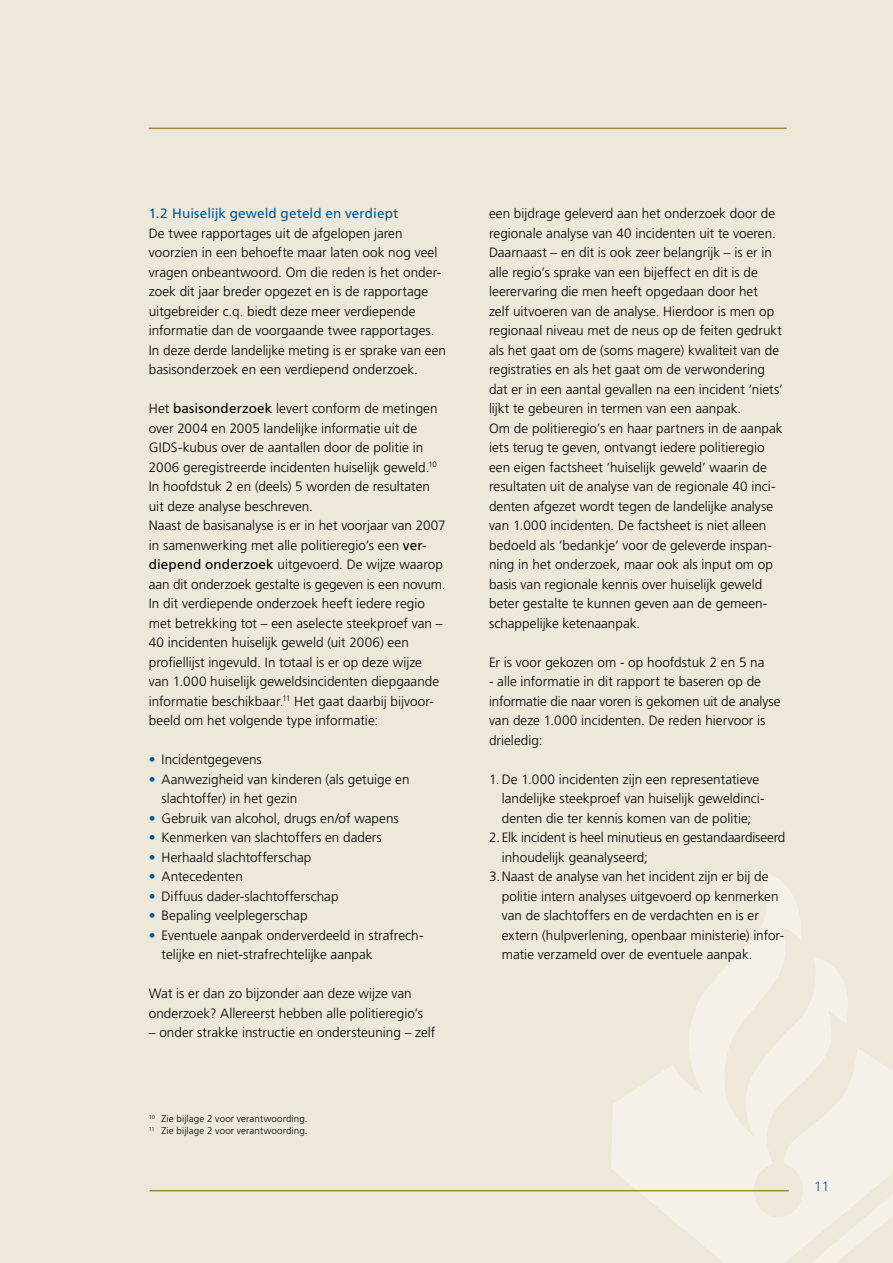
<style>
.page{position:relative;width:893px;height:1263px;background:#eee8db}
.page>*{position:absolute;margin:0;border:0;box-sizing:border-box;transform-origin:0 0}
.t1{font:300 13.5px/19.5px "Frutiger";letter-spacing:.005em;color:#000}
.t2{font:300 13.5px "Frutiger";letter-spacing:-.015em;color:#000}
.t3{font:13.5px "Frutiger";letter-spacing:.005em;color:#005a9a}
.t4{font:300 13.5px "Frutiger";color:#005a9a}
.t5{font:300 9.75px/12px "Frutiger";letter-spacing:.01em;color:#000}
.s1{font-weight:400}
.s2{color:#005a9a}
</style>
<div class="page">
<svg style="left:689px;top:871px;width:159px;height:176px"></svg>
<svg style="left:611px;top:1047px;width:282px;height:216px;fill:#f5f1e9"></svg>
<hr style="left:150px;top:1190px;width:639px;height:1px;background:#a3873d">
<hr style="left:149px;top:128px;width:638px;height:1px;background:#a3873d">
<p class="t3" style="left:149px;top:205px;width:251px">1.2 H uiselijk geweld geteld en verdiept</p>
<p class="t1" style="left:149px;top:223px;width:299px">De twee rapportages uit de afgelopen jaren voorzien in een behoefte maar laten ook nog veel vragen onbeantwoord. Om die reden is het onder&shy;zoek dit jaar breder opgezet en is de rapportage uitgebreider c.q. biedt deze meer verdiepende informatie dan de voorgaande twee rapportages.<br>In deze derde landelijke meting is er sprake van een basisonderzoek en een verdiepend onderzoek.</p>
<p class="t1" style="left:149px;top:399px;width:298px">Het <span class="s1">basisonderzoek</span> levert conform de metingen over 2004 en 2005 landelijke informatie uit de GIDS-kubus over de aantallen door de politie in 2006 geregistreerde incidenten huiselijk geweld.<sup>1</sup> <sup>0<br></sup>In hoofdstuk 2 en (deels) 5 worden de resultaten uit deze analyse beschreven.<br>Naast de basisanalyse is er in het voorjaar van 2007 in samenwerking met alle politieregio’s een <span class="s1">ver&shy;diepend onderzoek</span> uitgevoerd. De wijze waarop aan dit onderzoek gestalte is gegeven is een novum.<br>In dit verdiepende onderzoek heeft iedere regio met betrekking tot – een aselecte steekproef van – 40 incidenten huiselijk geweld (uit 2006) een profiellijst ingevuld. In totaal is er op deze wijze<br>van 1 .000 huiselijk geweldsincidenten diepgaande informatie beschikbaar.<sup>11</sup> Het gaat daarbij bijvoor&shy;beeld om het volgende type informatie:</p>
<p class="t1" style="left:149px;top:750px;width:115px"><span class="s2">•</span> Incidentgegevens</p>
<p class="t1" style="left:162px;top:769px;width:250px;text-indent:-13px"><span class="s2">•</span> Aanwezigheid van kinderen (als getuige en slachtoffer) in het gezin</p>
<p class="t1" style="left:149px;top:808px;width:251px"><span class="s2">•</span> Gebruik van alcohol, drugs en/of wapens</p>
<p class="t1" style="left:149px;top:828px;width:235px"><span class="s2">•</span> Kenmerken van slachtoffers en daders</p>
<p class="t1" style="left:149px;top:847px;width:164px"><span class="s2">•</span> Herhaald slachtofferschap</p>
<p class="t1" style="left:149px;top:867px;width:96px"><span class="s2">•</span> Antecedenten</p>
<p class="t1" style="left:149px;top:886px;width:191px"><span class="s2">•</span> Diffuus dader-slachtofferschap</p>
<p class="t1" style="left:149px;top:906px;width:160px"><span class="s2">•</span> Bepaling veelplegerschap</p>
<p class="t1" style="left:162px;top:925px;width:262px;text-indent:-13px"><span class="s2">•</span> Eventuele aanpak onderverdeeld in strafrech&shy;telijke en niet-strafrechtelijke aanpak</p>
<p class="t1" style="left:149px;top:984px;width:276px">Wat is er dan zo bijzonder aan deze wijze van onderzoek? Allereerst hebben alle politieregio’s</p>
<p class="t1" style="left:149px;top:1023px;width:288px">– onder strakke instructie en ondersteuning – zelf</p>
<p class="t5" style="left:149px;top:1113px;width:160px"><sup>1</sup> <sup>0</sup> Zie bijlage 2 voor verantwoording.<br><sup>11</sup> Zie bijlage 2 voor verantwoording.</p>
<p class="t1" style="left:489px;top:204px;width:295px">een bijdrage geleverd aan het onderzoek door de regionale analyse van 40 incidenten uit te voeren.<br>Daarnaast – en dit is ook zeer belangrijk – is er in alle regio’s sprake van een bijeffect en dit is de leerervaring die men heeft opgedaan door het<br>zelf uitvoeren van de analyse. Hierdoor is men op regionaal niveau met de neus op de feiten gedrukt als het gaat om de (soms magere) kwaliteit van de registraties en als het gaat om de verwondering dat er in een aantal gevallen na een incident ‘niets’ lijkt te gebeuren in termen van een aanpak.<br>Om de politieregio’s en haar partners in de aanpak iets terug te geven, ontvangt iedere politieregio een eigen factsheet ‘huiselijk geweld’ waarin de resultaten uit de analyse van de regionale 40 inci&shy;denten afgezet wordt tegen de landelijke analyse van 1 .000 incidenten. De factsheet is niet alleen bedoeld als ‘bedankje’ voor de geleverde inspan&shy;ning in het onderzoek, maar ook als input om op basis van regionale kennis over huiselijk geweld beter gestalte te kunnen geven aan de gemeen&shy;schappelijke ketenaanpak.</p>
<p class="t1" style="left:489px;top:652px;width:277px">Er is voor gekozen om - op hoofdstuk 2 en 5 na</p>
<p class="t1" style="left:489px;top:672px;width:293px">- alle informatie in dit rapport te baseren op de informatie die naar voren is gekomen uit de analyse van deze 1 .000 incidenten. De reden hiervoor is drieledig:</p>
<p class="t1" style="left:489px;top:769px;width:272px">1 . De 1 .000 incidenten zijn een representatieve</p>
<p class="t1" style="left:502px;top:789px;width:263px">landelijke steekproef van huiselijk geweldinci-</p>
<p class="t1" style="left:502px;top:808px;width:251px">denten die ter kennis komen van de politie;</p>
<p class="t2" style="left:489px;top:830px;width:298px">2.Elk incident is heel minutieus en gestandaardiseerd</p>
<p class="t1" style="left:502px;top:847px;width:148px">inhoudelijk geanalyseerd;</p>
<p class="t1" style="left:489px;top:867px;width:281px">3.Naast de analyse van het incident zijn er bij de</p>
<p class="t1" style="left:502px;top:886px;width:278px">politie intern analyses uitgevoerd op kenmerken</p>
<p class="t1" style="left:502px;top:906px;width:259px">van de slachtoffers en de verdachten en is er</p>
<p class="t1" style="left:502px;top:925px;width:284px">extern (hulpverlening, openbaar ministerie) infor-</p>
<p class="t1" style="left:502px;top:945px;width:252px">matie verzameld over de eventuele aanpak.</p>
<p class="t4" style="left:814px;top:1179px;width:7px">11</p>
</div>
